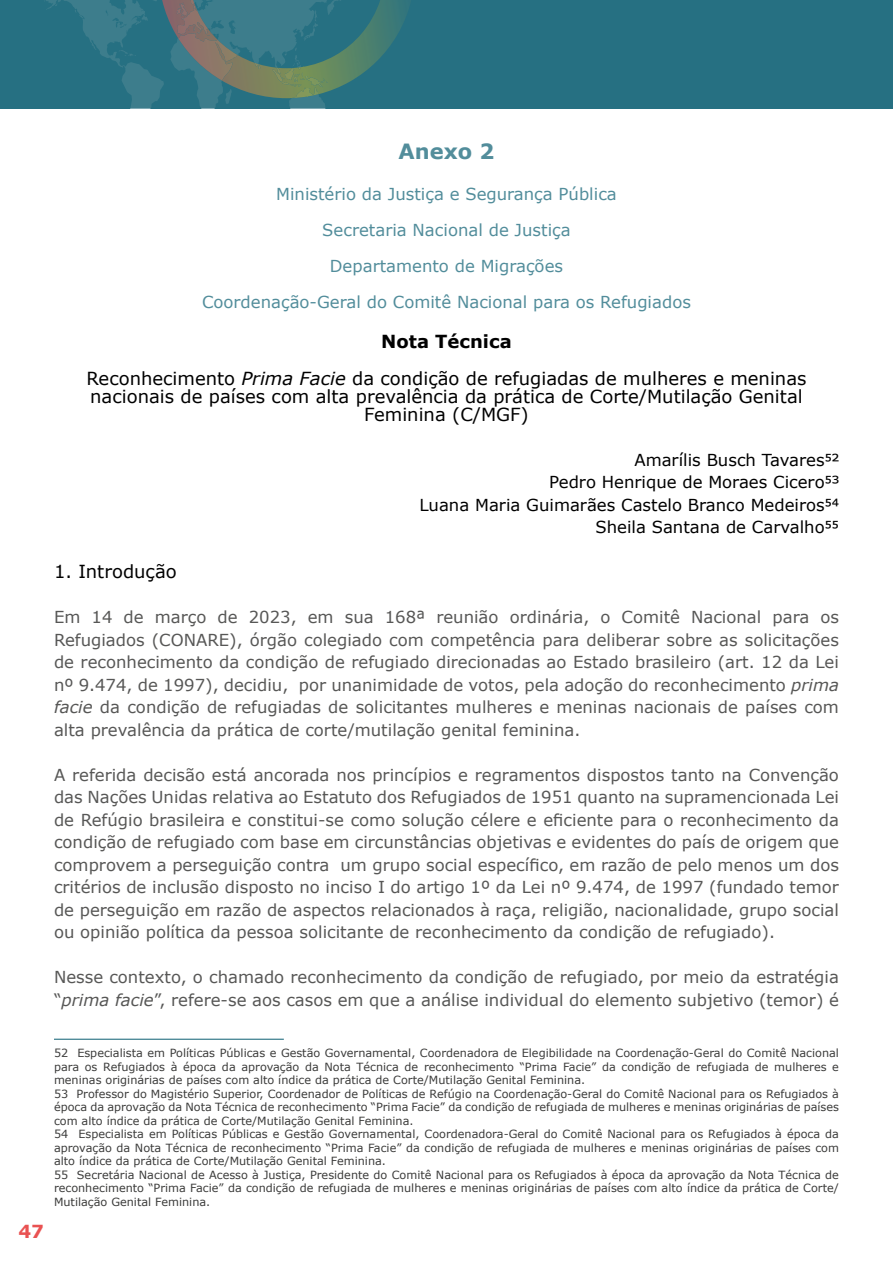
<style>
.page{position:relative;width:893px;height:1263px;background:#fff}
.page>*{position:absolute;margin:0;border:0;box-sizing:border-box;transform-origin:0 0}
.t1{font:700 21px "Verdana";color:#528d9b}
.t2{font:18px/36px "Verdana";color:#000;text-align:center}
.t3{font:700 18px "Verdana";color:#e95252}
.t4{font:16.5px/22.5px "Verdana";color:#575756;text-align:justify}
.t5{font:16.5px/36px "Verdana";color:#528d9b;text-align:center}
.t6{font:16.5px/22.5px "Verdana";color:#000;text-align:right}
.t7{font:11.25px/13.5px "Verdana";color:#3c3c3b}
.s1{font-weight:700}
.s2{font-style:italic}
</style>
<div class="page">
<div style="left:0;top:0;width:893px;height:108px;background:#267082"></div>
<svg style="left:43px;top:0;width:337px;height:109px"></svg>
<hr style="left:54px;top:1039px;width:230px;height:1px;background:#277082">
<p class="t3" style="left:18px;top:1219px;width:27px">47</p>
<p class="t1" style="left:399px;top:137px;width:97px">Anexo 2</p>
<p class="t5" style="left:202px;top:176px;width:490px">Ministério da Justiça e Segurança Pública<br>Secretaria Nacional de Justiça<br>Departamento de Migrações<br>Coordenação-Geral do Comitê Nacional para os Refugiados</p>
<p class="t2" style="left:87px;top:324px;width:721px"><span class="s1">Nota Técnica<br></span>Reconhecimento <span class="s2">Prima Facie</span> da condição de refugiadas de mulheres e meninas</p>
<p class="t2" style="left:90px;top:387px;width:714px;line-height:18px">nacionais de países com alta prevalência da prática de Corte/Mutilação Genital<br>Feminina (C/MGF)</p>
<p class="t6" style="left:419px;top:448px;width:421px">Amarílis Busch Tavares52<br>Pedro Henrique de Moraes Cicero53<br>Luana Maria Guimarães Castelo Branco Medeiros54<br>Sheila Santana de Carvalho55</p>
<p class="t2" style="left:54px;top:553px;width:124px">1. Introdução</p>
<p class="t4" style="left:54px;top:606px;width:786px">Em 14 de março de 2023, em sua 168ª reunião ordinária, o Comitê Nacional para os Refugiados (CONARE), órgão colegiado com competência para deliberar sobre as solicitações de reconhecimento da condição de refugiado direcionadas ao Estado brasileiro (art. 12 da Lei nº 9.474, de 1997), decidiu, por unanimidade de votos, pela adoção do reconhecimento <span class="s2">prima facie</span> da condição de refugiadas de solicitantes mulheres e meninas nacionais de países com alta prevalência da prática de corte/mutilação genital feminina.</p>
<p class="t4" style="left:54px;top:763px;width:786px">A referida decisão está ancorada nos princípios e regramentos dispostos tanto na Convenção das Nações Unidas relativa ao Estatuto dos Refugiados de 1951 quanto na supramencionada Lei de Refúgio brasileira e constitui-se como solução célere e eficiente para o reconhecimento da condição de refugiado com base em circunstâncias objetivas e evidentes do país de origem que comprovem a perseguição contra um grupo social específico, em razão de pelo menos um dos critérios de inclusão disposto no inciso I do artigo 1º da Lei nº 9.474, de 1997 (fundado temor de perseguição em razão de aspectos relacionados à raça, religião, nacionalidade, grupo social ou opinião política da pessoa solicitante de reconhecimento da condição de refugiado).</p>
<p class="t4" style="left:54px;top:966px;width:786px">Nesse contexto, o chamado reconhecimento da condição de refugiado, por meio da estratégia “<span class="s2">prima facie</span>”, refere-se aos casos em que a análise individual do elemento subjetivo (temor) é</p>
<p class="t7" style="left:54px;top:1046px;width:786px">52 Especialista em Políticas Públicas e Gestão Governamental, Coordenadora de Elegibilidade na Coordenação-Geral do Comitê Nacional para os Refugiados à época da aprovação da Nota Técnica de reconhecimento “Prima Facie” da condição de refugiada de mulheres e meninas originárias de países com alto índice da prática de Corte/Mutilação Genital Feminina.<br>53 Professor do Magistério Superior, Coordenador de Políticas de Refúgio na Coordenação-Geral do Comitê Nacional para os Refugiados à época da aprovação da Nota Técnica de reconhecimento “Prima Facie” da condição de refugiada de mulheres e meninas originárias de países com alto índice da prática de Corte/Mutilação Genital Feminina.<br>54 Especialista em Políticas Públicas e Gestão Governamental, Coordenadora-Geral do Comitê Nacional para os Refugiados à época da aprovação da Nota Técnica de reconhecimento “Prima Facie” da condição de refugiada de mulheres e meninas originárias de países com alto índice da prática de Corte/Mutilação Genital Feminina.<br>55 Secretária Nacional de Acesso à Justiça, Presidente do Comitê Nacional para os Refugiados à época da aprovação da Nota Técnica de reconhecimento “Prima Facie” da condição de refugiada de mulheres e meninas originárias de países com alto índice da prática de Corte/ Mutilação Genital Feminina.</p>
</div>
